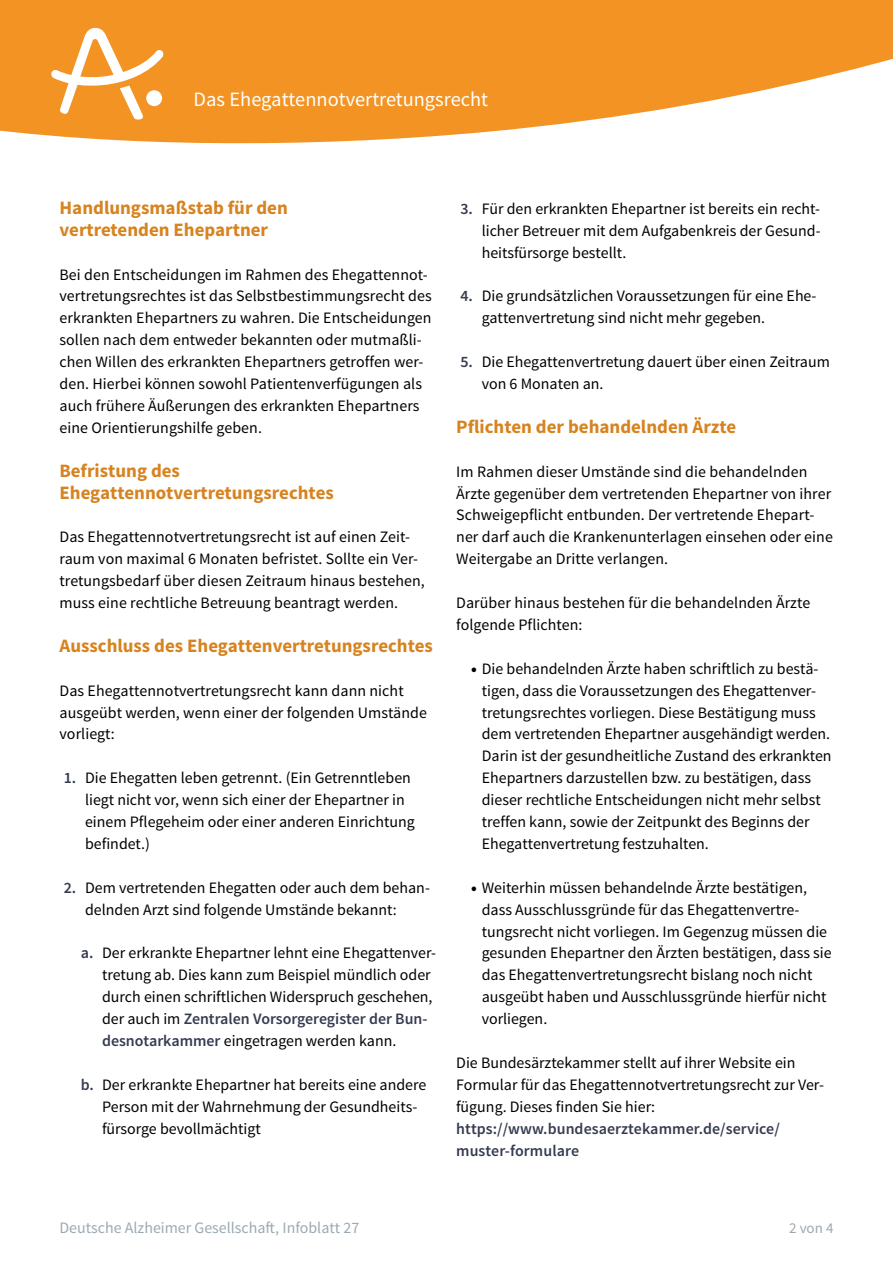
<style>
.page{position:relative;width:893px;height:1263px;background:#fff}
.page>*{position:absolute;margin:0;border:0;box-sizing:border-box;transform-origin:0 0}
.t1{font:20.4px "Source Sans Pro";color:#fff}
.Zwischenüberschrift{font:700 18.9px/21.9px "Source Sans Pro";color:#d78320}
.fließtext_ohne-Absta{font:15.9px/21.9px "Source Sans Pro";color:#000}
.fließtext_ohne{font:15.9px/21.9px "Source Sans Pro";color:#000}
.fließtext_ohne-Absta-2{font:600 15.9px/21.9px "Source Sans Pro";letter-spacing:.005em;color:#363c50}
.t2{font:15.9px "Source Sans Pro";color:#9ca9b1}
.t3{font:15px "Source Sans Pro";color:#9ca9b1}
.s1{font-weight:600;color:#363c50}
.s2{font-weight:900}
</style>
<div class="page">
<svg style="left:0;top:0;width:893px;height:143px;fill:#f39323"></svg>
<svg style="left:51px;top:28px;width:112px;height:92px"></svg>
<p class="t1" style="left:193px;top:87px;width:296px">Das Ehegattennotvertretungsrecht</p>
<p class="Zwischenüberschrift" style="left:60px;top:197px;width:230px">Handlungsmaßstab für den vertretenden Ehepartner</p>
<p class="fließtext_ohne-Absta" style="left:60px;top:264px;width:374px">Bei den Entscheidungen im Rahmen des Ehegattennot&shy;vertretungsrechtes ist das Selbstbestimmungsrecht des erkrankten Ehepartners zu wahren. Die Entscheidungen sollen nach dem entweder bekannten oder mutmaßli&shy;chen Willen des erkrankten Ehepartners getroffen wer&shy;den. Hierbei können sowohl Patientenverfügungen als auch frühere Äußerungen des erkrankten Ehepartners eine Orientierungshilfe geben.</p>
<p class="Zwischenüberschrift" style="left:60px;top:460px;width:276px">Befristung des<br>Ehegattennotvertretungsrechtes</p>
<p class="fließtext_ohne-Absta" style="left:60px;top:526px;width:367px">Das Ehegattennotvertretungsrecht ist auf einen Zeit&shy;raum von maximal 6 Monaten befristet. Sollte ein Ver&shy;tretungsbedarf über diesen Zeitraum hinaus bestehen, muss eine rechtliche Betreuung beantragt werden.</p>
<p class="Zwischenüberschrift" style="left:60px;top:635px;width:375px">Ausschluss des Ehegattenvertretungsrechtes</p>
<p class="fließtext_ohne-Absta" style="left:60px;top:680px;width:369px">Das Ehegattennotvertretungsrecht kann dann nicht ausgeübt werden, wenn einer der folgenden Umstände vorliegt:</p>
<p class="fließtext_ohne-Absta" style="left:85px;top:767px;width:331px;text-indent:-21px"><span class="s1">1.</span> Die Ehegatten leben getrennt. (Ein Getrenntleben liegt nicht vor, wenn sich einer der Ehepartner in einem Pflegeheim oder einer anderen Einrichtung befindet.)</p>
<p class="fließtext_ohne-Absta" style="left:85px;top:877px;width:346px;text-indent:-21px"><span class="s1">2.</span> Dem vertretenden Ehegatten oder auch dem behan&shy;delnden Arzt sind folgende Umstände bekannt:</p>
<p class="fließtext_ohne-Absta" style="left:102px;top:942px;width:336px;text-indent:-21px"><span class="s1">a.</span> Der erkrankte Ehepartner lehnt eine Ehegattenver&shy;tretung ab. Dies kann zum Beispiel mündlich oder durch einen schriftlichen Widerspruch geschehen, der auch im <span class="s1">Zentralen Vorsorgeregister der Bun&shy;desnotarkammer</span> eingetragen werden kann.</p>
<p class="fließtext_ohne-Absta" style="left:102px;top:1074px;width:326px;text-indent:-21px"><span class="s1">b.</span> Der erkrankte Ehepartner hat bereits eine andere<br>Person mit der Wahrnehmung der Gesundheits&shy;fürsorge bevollmächtigt</p>
<p class="fließtext_ohne-Absta" style="left:482px;top:198px;width:340px;text-align:justify;text-indent:-21px"><span class="s1">3.</span> Für den erkrankten Ehepartner ist bereits ein recht&shy;licher Betreuer mit dem Aufgabenkreis der Gesund&shy;heitsfürsorge bestellt.</p>
<p class="fließtext_ohne-Absta" style="left:482px;top:285px;width:336px;text-indent:-21px"><span class="s1">4.</span> Die grundsätzlichen Voraussetzungen für eine Ehe&shy;gattenvertretung sind nicht mehr gegeben.</p>
<p class="fließtext_ohne-Absta" style="left:482px;top:351px;width:350px;text-indent:-21px"><span class="s1">5.</span> Die Ehegattenvertretung dauert über einen Zeitraum von 6 Monaten an.</p>
<p class="Zwischenüberschrift" style="left:456px;top:416px;width:282px">Pflichten der behandelnden Ärzte</p>
<p class="fließtext_ohne-Absta" style="left:456px;top:461px;width:378px">Im Rahmen dieser Umstände sind die behandelnden Ärzte gegenüber dem vertretenden Ehepartner von ihrer Schweigepflicht entbunden. Der vertretende Ehepart&shy;ner darf auch die Krankenunterlagen einsehen oder eine Weitergabe an Dritte verlangen.</p>
<p class="fließtext_ohne-Absta" style="left:456px;top:592px;width:356px">Darüber hinaus bestehen für die behandelnden Ärzte folgende Pflichten:</p>
<p class="fließtext_ohne-Absta" style="left:482px;top:658px;width:351px;text-indent:-11px"><span class="s2">•</span> Die behandelnden Ärzte haben schriftlich zu bestä&shy;tigen, dass die Voraussetzungen des Ehegattenver&shy;tretungsrechtes vorliegen. Diese Bestätigung muss dem vertretenden Ehepartner ausgehändigt werden.<br>Darin ist der gesundheitliche Zustand des erkrankten Ehepartners darzustellen bzw. zu bestätigen, dass dieser rechtliche Entscheidungen nicht mehr selbst treffen kann, sowie der Zeitpunkt des Beginns der Ehegattenvertretung festzuhalten.</p>
<p class="fließtext_ohne-Absta" style="left:482px;top:877px;width:351px;text-indent:-11px"><span class="s2">•</span> Weiterhin müssen behandelnde Ärzte bestätigen, dass Ausschlussgründe für das Ehegattenvertre&shy;tungsrecht nicht vorliegen. Im Gegenzug müssen die gesunden Ehepartner den Ärzten bestätigen, dass sie das Ehegattenvertretungsrecht bislang noch nicht ausgeübt haben und Ausschlussgründe hierfür nicht vorliegen.</p>
<p class="fließtext_ohne" style="left:456px;top:1052px;width:369px">Die Bundesärztekammer stellt auf ihrer Website ein<br>Formular für das Ehegattennotvertretungsrecht zur Ver&shy;fügung. Dieses finden Sie hier:</p>
<p class="fließtext_ohne-Absta-2" style="left:456px;top:1118px;width:325px">https://www.bundesaerztekammer.de/service/ muster-formulare</p>
<p class="t2" style="left:60px;top:1218px;width:301px">Deutsche Alzheimer Gesellschaft, Infoblatt 27</p>
<p class="t3" style="left:789px;top:1219px;width:46px">2 von 4</p>
</div>
